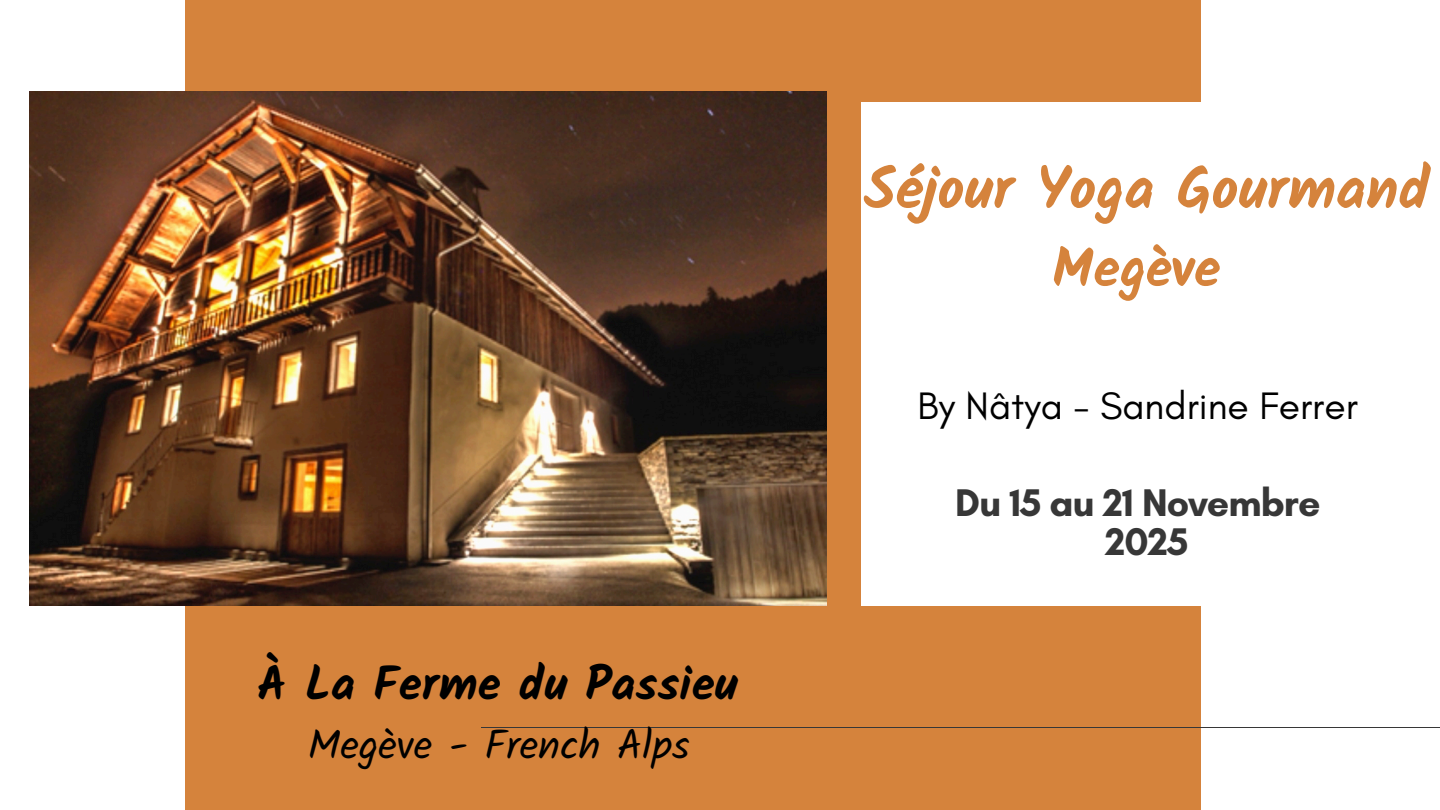
<style>
.page{position:relative;width:1440px;height:810px;background:#fff}
.page>*{position:absolute;margin:0;border:0;box-sizing:border-box;transform-origin:0 0}
.t1{font:700 58.6px "Kalam";color:#d5833c}
.t2{font:700 54.6px "Kalam";color:#d5833c}
.t3{font:700 47.2px "Kalam";color:#000}
.t4{font:41.2px "Kalam";color:#000}
.t5{font:700 39.3px "Glacial Indifference";letter-spacing:-.025em;color:#373737}
.t6{font:39px "Glacial Indifference";color:#000}
</style>
<div class="page">
<div style="left:185px;top:0;width:1016px;height:810px;background:#d5833c"></div>
<div style="left:861px;top:102px;width:553px;height:504px;background:#fff"></div>
<hr style="left:481px;top:727px;width:959px;height:1px;background:#373737">
<img style="left:30px;top:91px;width:797px;height:515px">
<p class="t3" style="left:257px;top:656px;width:482px">À La Ferme du Passieu</p>
<p class="t4" style="left:308px;top:721px;width:383px">Megève - French Alps</p>
<h3 class="t1" style="left:864px;top:154px;width:568px">Séjour Yoga Gourmand</h3>
<h3 class="t2" style="left:1052px;top:236px;width:170px">Megève</h3>
<h3 class="t6" style="left:918px;top:381px;width:442px">By Nâtya - Sandrine Ferrer</h3>
<p class="t5" style="left:955px;top:479px;width:367px">Du 15 au 21 Novembre</p>
<h2 class="t5" style="left:1105px;top:518px;width:85px">2025</h2>
</div>
